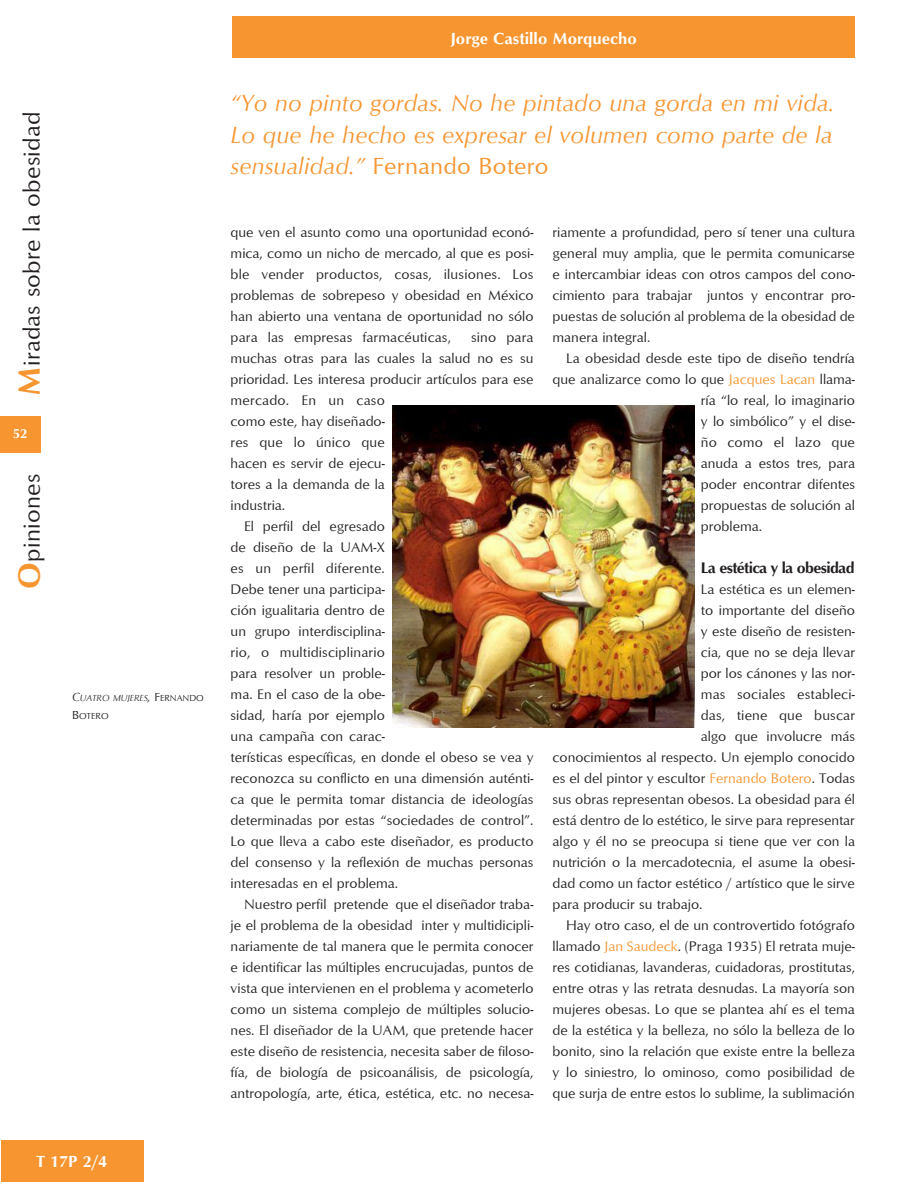
<style>
.page{position:relative;width:918px;height:1188px;background:#fff}
.page>*{position:absolute;margin:0;border:0;box-sizing:border-box;transform-origin:0 0}
.resalte{font:italic 24px/31.5px "Optimum";letter-spacing:.01em;color:#f79530;text-align:justify}
.t1{font:24px "Optimum";letter-spacing:.01em;color:#231f20}
.t2{font:700 16.5px "Optimum";color:#fff}
.subtitulo{font:700 15.75px "Optimum";letter-spacing:-.04em;color:#231f20}
.cuerpo_de_texto{font:14.25px/21px "Optimum";color:#231f20;text-align:justify}
.cuerpo_de_textosin_s{font:14.25px "Optimum";color:#231f20}
.folio{font:700 13.5px "Optimum";color:#fff}
.pies_de_foto{font:italic 9px/18px "Optimum";color:#231f20}
.s1{font-weight:700;font-size:31.5px;color:#f79530}
.s2{font-size:12px}
.s3{font-style:normal;font-size:12px}
.s4{font-style:normal}
.s5{color:#f79530}
</style>
<div class="page">
<div style="left:0;top:417px;width:41px;height:36px;background:#f79530"></div>
<div style="left:232px;top:16px;width:623px;height:42px;background:#f79530"></div>
<div style="left:1px;top:1140px;width:142px;height:42px;background:#f79530"></div>
<img style="left:392px;top:405px;width:303px;height:323px">
<h1 class="t1" style="left:17px;top:396px;width:285px;rotate:-90deg"><span class="s1">M</span>iradas sobre la obesidad</h1>
<p class="folio" style="left:13px;top:426px;width:16px">52</p>
<h1 class="t1" style="left:17px;top:589px;width:116px;rotate:-90deg"><span class="s1">O</span>piniones</h1>
<p class="pies_de_foto" style="left:72px;top:689px;width:133px"><span class="s2">C</span>UATRO MUJERES<span class="s2">,</span> <span class="s3">F</span><span class="s4">ERNANDO<br></span><span class="s3">B</span><span class="s4">OTERO</span></p>
<p class="t2" style="left:37px;top:1152px;width:72px">T 17P 2/4</p>
<p class="t2" style="left:450px;top:28px;width:188px">Jorge Castillo Morquecho</p>
<p class="resalte" style="left:231px;top:87px;width:605px">“Yo no pinto gordas. No he pintado una gorda en mi vida.<br>Lo que he hecho es expresar el volumen como parte de la sensualidad.” <span class="s4">Fernando Botero</span></p>
<p class="cuerpo_de_texto" style="left:231px;top:221px;width:304px">que ven el asunto como una oportunidad econó&shy;mica, como un nicho de mercado, al que es posi&shy;ble vender productos, cosas, ilusiones. Los problemas de sobrepeso y obesidad en México han abierto una ventana de oportunidad no sólo para las empresas farmacéuticas,</p>
<p class="cuerpo_de_texto" style="left:231px;top:326px;width:304px;text-align:left;text-indent:241px">sino para muchas otras para las cuales la salud no es su prioridad. Les interesa producir artículos para ese mercado. En un caso<br>como este, hay diseñado-<br>res que lo único que<br>hacen es servir de ejecu-<br>tores a la demanda de la<br>industria.</p>
<p class="cuerpo_de_texto" style="left:231px;top:515px;width:304px;text-align:left;text-indent:14px">El perfil del egresado<br>de diseño de la UAM-X<br>es un perfil diferente.<br>Debe tener una participa-<br>ción igualitaria dentro de<br>un grupo interdisciplina-<br>rio, o multidisciplinario<br>para resolver un proble-<br>ma. En el caso de la obe-<br>sidad, haría por ejemplo<br>una campaña con carac-<br>terísticas específicas, en donde el obeso se vea y reconozca su conflicto en una dimensión auténti&shy;ca que le permita tomar distancia de ideologías determinadas por estas “sociedades de control”.<br>Lo que lleva a cabo este diseñador, es producto del consenso y la reflexión de muchas personas interesadas en el problema.</p>
<p class="cuerpo_de_texto" style="left:231px;top:893px;width:304px;text-indent:14px">Nuestro perfil pretende que el diseñador traba&shy;je el problema de la obesidad inter y multidicipli&shy;nariamente de tal manera que le permita conocer e identificar las múltiples encrucujadas, puntos de vista que intervienen en el problema y acometerlo como un sistema complejo de múltiples solucio&shy;nes. El diseñador de la UAM, que pretende hacer este diseño de resistencia, necesita saber de filoso&shy;fía, de biología de psicoanálisis, de psicología, antropología, arte, ética, estética, etc. no necesa-</p>
<p class="cuerpo_de_texto" style="left:553px;top:221px;width:304px">riamente a profundidad, pero sí tener una cultura general muy amplia, que le permita comunicarse e intercambiar ideas con otros campos del cono&shy;cimiento para trabajar juntos y encontrar pro&shy;puestas de solución al problema de la obesidad de manera integral.</p>
<p class="cuerpo_de_texto" style="left:566px;top:347px;width:290px">La obesidad desde este tipo de diseño tendría</p>
<p class="cuerpo_de_texto" style="left:553px;top:368px;width:304px">que analizarce como lo que <span class="s5">Jacques Lacan</span> llama-</p>
<p class="cuerpo_de_texto" style="left:701px;top:389px;width:156px">ría “lo real, lo imaginario</p>
<p class="cuerpo_de_texto" style="left:701px;top:410px;width:156px">y lo simbólico” y el dise-</p>
<p class="cuerpo_de_texto" style="left:701px;top:431px;width:156px">ño como el lazo que</p>
<p class="cuerpo_de_texto" style="left:701px;top:452px;width:156px">anuda a estos tres, para</p>
<p class="cuerpo_de_texto" style="left:701px;top:473px;width:156px">poder encontrar difentes</p>
<p class="cuerpo_de_texto" style="left:701px;top:494px;width:156px">propuestas de solución al</p>
<p class="cuerpo_de_texto" style="left:701px;top:515px;width:63px">problema.</p>
<p class="subtitulo" style="left:701px;top:559px;width:155px">La estética y la obesidad</p>
<p class="cuerpo_de_textosin_s" style="left:701px;top:580px;width:156px">La estética es un elemen-</p>
<p class="cuerpo_de_textosin_s" style="left:701px;top:601px;width:156px">to importante del diseño</p>
<p class="cuerpo_de_textosin_s" style="left:701px;top:622px;width:156px">y este diseño de resisten-</p>
<p class="cuerpo_de_textosin_s" style="left:701px;top:643px;width:156px">cia, que no se deja llevar</p>
<p class="cuerpo_de_textosin_s" style="left:701px;top:664px;width:156px">por los cánones y las nor-</p>
<p class="cuerpo_de_textosin_s" style="left:701px;top:685px;width:156px">mas sociales estableci-</p>
<p class="cuerpo_de_textosin_s" style="left:701px;top:706px;width:156px">das, tiene que buscar</p>
<p class="cuerpo_de_textosin_s" style="left:701px;top:727px;width:156px">algo que involucre más</p>
<p class="cuerpo_de_textosin_s" style="left:553px;top:748px;width:304px">conocimientos al respecto. Un ejemplo conocido</p>
<p class="cuerpo_de_textosin_s" style="left:553px;top:769px;width:304px">es el del pintor y escultor <span class="s5">Fernando Botero</span>. Todas</p>
<p class="cuerpo_de_textosin_s" style="left:553px;top:790px;width:304px">sus obras representan obesos. La obesidad para él</p>
<p class="cuerpo_de_textosin_s" style="left:553px;top:811px;width:304px">está dentro de lo estético, le sirve para representar</p>
<p class="cuerpo_de_textosin_s" style="left:553px;top:832px;width:304px">algo y él no se preocupa si tiene que ver con la</p>
<p class="cuerpo_de_textosin_s" style="left:553px;top:853px;width:304px">nutrición o la mercadotecnia, el asume la obesi-</p>
<p class="cuerpo_de_textosin_s" style="left:553px;top:874px;width:304px">dad como un factor estético / artístico que le sirve</p>
<p class="cuerpo_de_textosin_s" style="left:553px;top:895px;width:151px">para producir su trabajo.</p>
<p class="cuerpo_de_texto" style="left:553px;top:914px;width:304px;text-indent:14px">Hay otro caso, el de un controvertido fotógrafo llamado <span class="s5">Jan Saudeck</span>. (Praga 1935) El retrata muje&shy;res cotidianas, lavanderas, cuidadoras, prostitutas, entre otras y las retrata desnudas. La mayoría son mujeres obesas. Lo que se plantea ahí es el tema de la estética y la belleza, no sólo la belleza de lo bonito, sino la relación que existe entre la belleza y lo siniestro, lo ominoso, como posibilidad de que surja de entre estos lo sublime, la sublimación</p>
</div>
